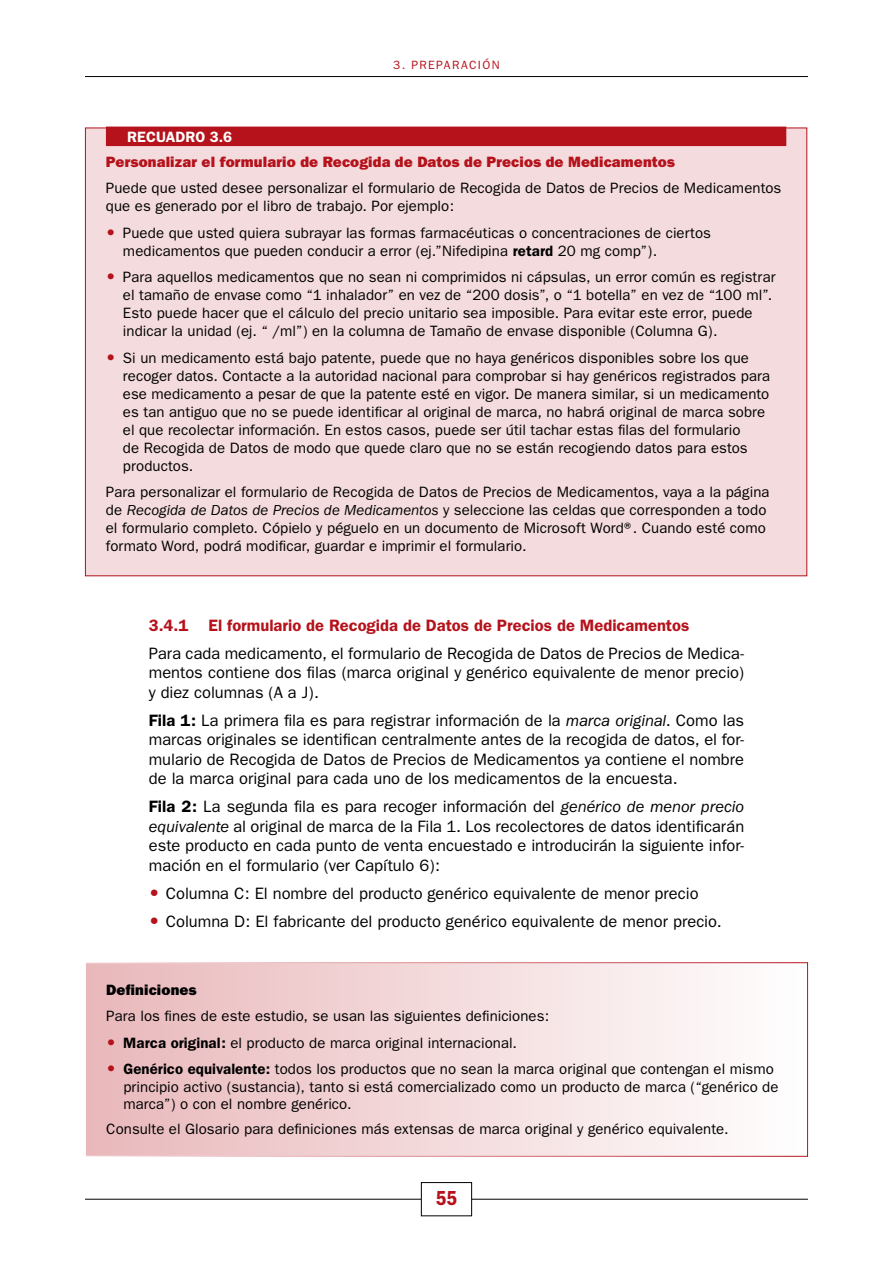
<style>
.page{position:relative;width:893px;height:1263px;background:#fff}
.page>*{position:absolute;margin:0;border:0;box-sizing:border-box;transform-origin:0 0}
.t1{font:600 condensed 21px "Franklin Gothic";color:#b5121b}
.t2{font:16.5px/19.5px "Franklin Gothic";color:#000;text-align:justify}
.t3{font:600 16.5px "Franklin Gothic";letter-spacing:.005em;color:#b5121b}
.t4{font:15px/18px "Franklin Gothic";letter-spacing:.005em;color:#000}
.t5{font:800 15px "Franklin Gothic";letter-spacing:.01em;color:#b5121b}
.t6{font:800 15px "Franklin Gothic";letter-spacing:.005em;color:#000}
.t7{font:600 15px "Franklin Gothic";color:#fff}
.t8{font:12px "Franklin Gothic";letter-spacing:.115em;color:#b5121b}
.s1{font-weight:600}
.s2{font-style:italic}
</style>
<div class="page">
<hr style="left:85px;top:1199px;width:723px;height:1px;background:#000">
<div style="left:421px;top:1182px;width:51px;height:34px;background:#fff"></div>
<div style="left:421px;top:1182px;width:51px;height:34px;border:1px solid #000"></div>
<hr style="left:85px;top:76px;width:723px;height:1px;background:#000">
<div style="left:85px;top:963px;width:722px;height:193px;background:linear-gradient(to right,#e9b8ba,#fffefe)"></div>
<div style="left:85px;top:962px;width:723px;height:195px;border:1px solid #fff"></div>
<div style="left:85px;top:128px;width:722px;height:448px;background:#f4dbdd"></div>
<div style="left:106px;top:127px;width:680px;height:19px;background:#b5121b"></div>
<svg style="left:108px;top:1039px;width:6px;height:6px"></svg>
<svg style="left:108px;top:1065px;width:6px;height:6px"></svg>
<p class="t8" style="left:393px;top:58px;width:106px">3. Preparación</p>
<p class="t7" style="left:127px;top:128px;width:40px">Recuadro</p>
<p class="t7" style="left:210px;top:128px;width:24px">3.6</p>
<p class="t5" style="left:106px;top:153px;width:571px">Personalizar el formulario de Recogida de Datos de Precios de Medicamentos</p>
<p class="t4" style="left:106px;top:179px;width:677px">Puede que usted desee personalizar el formulario de Recogida de Datos de Precios de Medicamentos que es generado por el libro de trabajo. Por ejemplo:</p>
<p class="t4" style="left:123px;top:224px;width:589px">Puede que usted quiera subrayar las formas farmacéuticas o concentraciones de ciertos medicamentos que pueden conducir a error (ej.”Nifedipina <span class="s1">retard</span> 20 mg comp”).</p>
<p class="t4" style="left:123px;top:268px;width:654px">Para aquellos medicamentos que no sean ni comprimidos ni cápsulas, un error común es registrar el tamaño de envase como “1 inhalador” en vez de “200 dosis”, o “1 botella” en vez de “100 ml”.<br>Esto puede hacer que el cálculo del precio unitario sea imposible. Para evitar este error, puede indicar la unidad (ej. “ /ml”) en la columna de Tamaño de envase disponible (Columna G).</p>
<p class="t4" style="left:123px;top:349px;width:649px">Si un medicamento está bajo patente, puede que no haya genéricos disponibles sobre los que recoger datos. Contacte a la autoridad nacional para comprobar si hay genéricos registrados para ese medicamento a pesar de que la patente esté en vigor. De manera similar, si un medicamento es tan antiguo que no se puede identificar al original de marca, no habrá original de marca sobre el que recolectar información. En estos casos, puede ser útil tachar estas filas del formulario<br>de Recogida de Datos de modo que quede claro que no se están recogiendo datos para estos productos.</p>
<p class="t4" style="left:106px;top:483px;width:665px">Para personalizar el formulario de Recogida de Datos de Precios de Medicamentos, vaya a la página de <span class="s2">Recogida de Datos de Precios de Medicamentos</span> y seleccione las celdas que corresponden a todo el formulario completo. Cópielo y péguelo en un documento de Microsoft Word®. Cuando esté como formato Word, podrá modificar, guardar e imprimir el formulario.</p>
<p class="t3" style="left:149px;top:615px;width:542px">3.4.1 El formulario de Recogida de Datos de Precios de Medicamentos</p>
<p class="t2" style="left:149px;top:643px;width:597px">Para cada medicamento, el formulario de Recogida de Datos de Precios de Medica&shy;mentos contiene dos filas (marca original y genérico equivalente de menor precio) y diez columnas (A a J).</p>
<p class="t2" style="left:149px;top:710px;width:597px"><span class="s1">Fila 1:</span> La primera fila es para registrar información de la <span class="s2">marca original</span>. Como las marcas originales se identifican centralmente antes de la recogida de datos, el for&shy;mulario de Recogida de Datos de Precios de Medicamentos ya contiene el nombre de la marca original para cada uno de los medicamentos de la encuesta.</p>
<p class="t2" style="left:149px;top:797px;width:597px"><span class="s1">Fila 2:</span> La segunda fila es para recoger información del <span class="s2">genérico de menor precio equivalente</span> al original de marca de la Fila 1. Los recolectores de datos identificarán este producto en cada punto de venta encuestado e introducirán la siguiente infor&shy;mación en el formulario (ver Capítulo 6):</p>
<p class="t2" style="left:166px;top:879px;width:557px;line-height:28px">Columna C: El nombre del producto genérico equivalente de menor precio<br>Columna D: El fabricante del producto genérico equivalente de menor precio.</p>
<p class="t6" style="left:106px;top:981px;width:92px">Definiciones</p>
<p class="t4" style="left:123px;top:1003px;width:652px;line-height:26.5px;text-indent:-17px">Para los fines de este estudio, se usan las siguientes definiciones:<br><span class="s1">Marca original:</span> el producto de marca original internacional.<br><span class="s1">Genérico equivalente:</span> todos los productos que no sean la marca original que contengan el mismo</p>
<p class="t4" style="left:123px;top:1079px;width:657px;line-height:16.5px">principio activo (sustancia), tanto si está comercializado como un producto de marca (“genérico de marca”) o con el nombre genérico.</p>
<p class="t4" style="left:106px;top:1120px;width:624px">Consulte el Glosario para definiciones más extensas de marca original y genérico equivalente.</p>
<h1 class="t1" style="left:436px;top:1186px;width:23px">55</h1>
</div>
